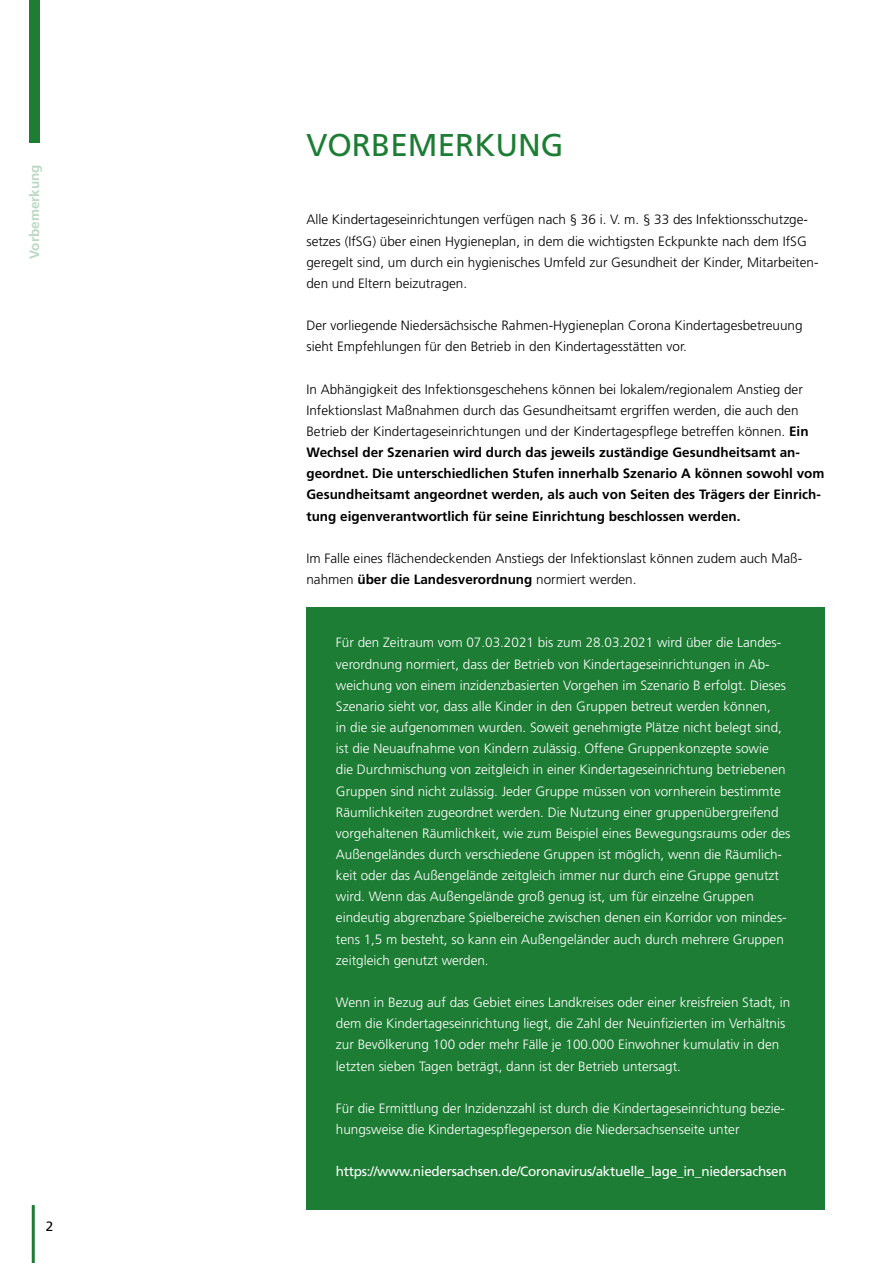
<style>
.page{position:relative;width:893px;height:1263px;background:#fff}
.page>*{position:absolute;margin:0;border:0;box-sizing:border-box;transform-origin:0 0}
.t1{font:31.5px "Frutiger LT Std";color:#1d7d34}
.t2{font:300 13.5px/21.1px "Frutiger LT Std";color:#fff}
.t3{font:300 13.5px/21.1px "Frutiger LT Std";color:#000}
.t4{font:700 13.5px/21.1px "Frutiger LT Std";color:#000}
.t5{font:13.5px "Frutiger LT Std";letter-spacing:-.02em;color:#fff}
.t6{font:700 13.5px "Frutiger LT Std";color:#bbd8c2}
.t7{font:13.5px "Frutiger LT Std";color:#000}
.s1{font-weight:300}
.s2{font-weight:700}
</style>
<div class="page">
<div style="left:29px;top:0;width:10px;height:142px;background:#1d7d34"></div>
<hr style="left:32px;top:1205px;width:3px;height:58px;background:#1d7d34">
<div style="left:306px;top:607px;width:519px;height:603px;background:#1d7d34"></div>
<p class="t6" style="left:26px;top:259px;width:96px;rotate:-90deg">Vorbemerkung</p>
<p class="t7" style="left:46px;top:1218px;width:9px">2</p>
<h1 class="t1" style="left:306px;top:127px;width:259px">VORBEMERKUNG</h1>
<p class="t3" style="left:306px;top:209px;width:514px">Alle Kindertageseinrichtungen verfügen nach § 36 i. V. m. § 33 des Infektionsschutzge&shy;setzes (IfSG) über einen Hygieneplan, in dem die wichtigsten Eckpunkte nach dem IfSG geregelt sind, um durch ein hygienisches Umfeld zur Gesundheit der Kinder, Mitarbeiten&shy;den und Eltern beizutragen.</p>
<p class="t3" style="left:306px;top:315px;width:498px">Der vorliegende Niedersächsische Rahmen-Hygieneplan Corona Kindertagesbetreuung sieht Empfehlungen für den Betrieb in den Kindertagesstätten vor.</p>
<p class="t4" style="left:306px;top:378px;width:520px"><span class="s1">In Abhängigkeit des Infektionsgeschehens können bei lokalem/regionalem Anstieg der Infektionslast Maßnahmen durch das Gesundheitsamt ergriffen werden, die auch den Betrieb der Kindertageseinrichtungen und der Kindertagespflege betreffen können.</span> Ein Wechsel der Szenarien wird durch das jeweils zuständige Gesundheitsamt an&shy;geordnet. Die unterschiedlichen Stufen innerhalb Szenario A können sowohl vom Gesundheitsamt angeordnet werden, als auch von Seiten des Trägers der Einrich&shy;tung eigenverantwortlich für seine Einrichtung beschlossen werden.</p>
<p class="t3" style="left:306px;top:548px;width:497px">Im Falle eines flächendeckenden Anstiegs der Infektionslast können zudem auch Maß&shy;nahmen <span class="s2">über die Landesverordnung</span> normiert werden.</p>
<p class="t2" style="left:336px;top:632px;width:456px">Für den Zeitraum vom 07.03.2021 bis zum 28.03.2021 wird über die Landes&shy;verordnung normiert, dass der Betrieb von Kindertageseinrichtungen in Ab&shy;weichung von einem inzidenzbasierten Vorgehen im Szenario B erfolgt. Dieses Szenario sieht vor, dass alle Kinder in den Gruppen betreut werden können,<br>in die sie aufgenommen wurden. Soweit genehmigte Plätze nicht belegt sind, ist die Neuaufnahme von Kindern zulässig. Offene Gruppenkonzepte sowie<br>die Durchmischung von zeitgleich in einer Kindertageseinrichtung betriebenen Gruppen sind nicht zulässig. Jeder Gruppe müssen von vornherein bestimmte Räumlichkeiten zugeordnet werden. Die Nutzung einer gruppenübergreifend vorgehaltenen Räumlichkeit, wie zum Beispiel eines Bewegungsraums oder des Außengeländes durch verschiedene Gruppen ist möglich, wenn die Räumlich&shy;keit oder das Außengelände zeitgleich immer nur durch eine Gruppe genutzt wird. Wenn das Außengelände groß genug ist, um für einzelne Gruppen eindeutig abgrenzbare Spielbereiche zwischen denen ein Korridor von mindes&shy;tens 1,5 m besteht, so kann ein Außengeländer auch durch mehrere Gruppen zeitgleich genutzt werden.</p>
<p class="t2" style="left:336px;top:992px;width:456px">Wenn in Bezug auf das Gebiet eines Landkreises oder einer kreisfreien Stadt, in dem die Kindertageseinrichtung liegt, die Zahl der Neuinfizierten im Verhältnis zur Bevölkerung 100 oder mehr Fälle je 100.000 Einwohner kumulativ in den letzten sieben Tagen beträgt, dann ist der Betrieb untersagt.</p>
<p class="t2" style="left:336px;top:1098px;width:451px">Für die Ermittlung der Inzidenzzahl ist durch die Kindertageseinrichtung bezie&shy;hungsweise die Kindertagespflegeperson die Niedersachsenseite unter</p>
<p class="t5" style="left:336px;top:1164px;width:452px">https://www.niedersachsen.de/Coronavirus/aktuelle_lage_in_niedersachsen</p>
</div>
